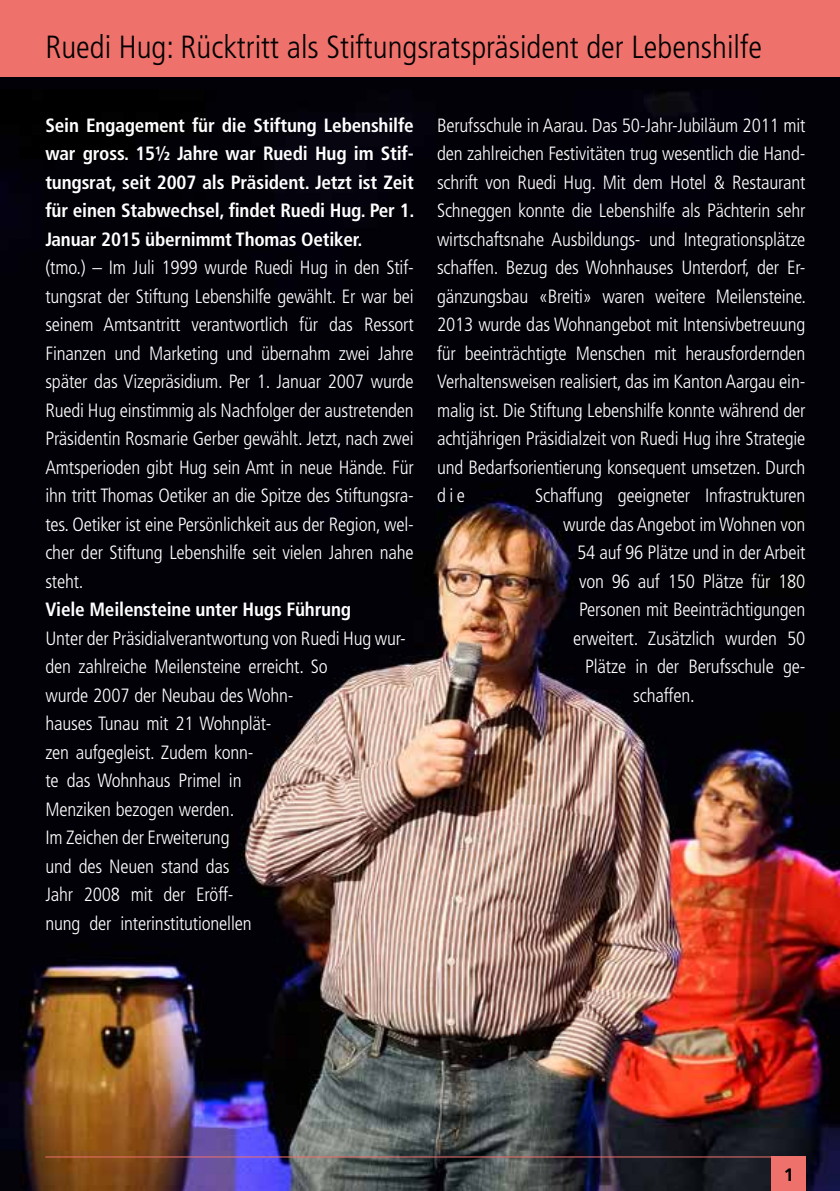
<style>
.page{position:relative;width:840px;height:1191px;background:#fff}
.page>*{position:absolute;margin:0;border:0;box-sizing:border-box;transform-origin:0 0}
.t1{font:300 condensed 32px "Frutiger LT Std";color:#000}
.t2{font:300 condensed 19.2px/28.6px "Frutiger LT Std";letter-spacing:-.01em;color:#fff;text-align:justify}
.t3{font:700 condensed 19.2px/28.4px "Frutiger LT Std";letter-spacing:-.01em;color:#fff;text-align:justify}
.t4{font:700 18px "Frutiger LT Std";color:#000}
</style>
<div class="page">
<img style="left:0;top:77px;width:839px;height:1114px">
<hr style="left:45px;top:1156px;width:760px;height:1px;background:#ee716b">
<div style="left:771px;top:1157px;width:34px;height:34px;background:#ee716b"></div>
<div style="left:0;top:0;width:839px;height:77px;background:#ee716b"></div>
<h1 class="t1" style="left:45px;top:29px;width:717px">Ruedi Hug: Rücktritt als Stiftungsratspräsident der Lebenshilfe</h1>
<p class="t3" style="left:45px;top:111px;width:370px">Sein Engagement für die Stiftung Lebenshilfe war gross. 15½ Jahre war Ruedi Hug im Stif&shy;tungsrat, seit 2007 als Präsident. Jetzt ist Zeit für einen Stabwechsel, findet Ruedi Hug. Per 1.<br>Januar 2015 übernimmt Thomas Oetiker.</p>
<p class="t2" style="left:45px;top:253px;width:370px">(tmo.) – Im Juli 1999 wurde Ruedi Hug in den Stif&shy;tungsrat der Stiftung Lebenshilfe gewählt. Er war bei seinem Amtsantritt verantwortlich für das Ressort Finanzen und Marketing und übernahm zwei Jahre später das Vizepräsidium. Per 1. Januar 2007 wurde Ruedi Hug einstimmig als Nachfolger der austretenden Präsidentin Rosmarie Gerber gewählt. Jetzt, nach zwei Amtsperioden gibt Hug sein Amt in neue Hände. Für ihn tritt Thomas Oetiker an die Spitze des Stiftungsra&shy;tes. Oetiker ist eine Persönlichkeit aus der Region, wel&shy;cher der Stiftung Lebenshilfe seit vielen Jahren nahe steht.</p>
<p class="t3" style="left:45px;top:595px;width:307px">Viele Meilensteine unter Hugs Führung</p>
<p class="t2" style="left:45px;top:624px;width:362px;text-align:left">Unter der Präsidialverantwortung von Ruedi Hug wur&shy;den zahlreiche Meilensteine erreicht. So<br>wurde 2007 der Neubau des Wohn-<br>hauses Tunau mit 21 Wohnplät-<br>zen aufgegleist. Zudem konn-<br>te das Wohnhaus Primel in<br>Menziken bezogen werden.<br>Im Zeichen der Erweiterung<br>und des Neuen stand das<br>Jahr 2008 mit der Eröff-<br>nung der interinstitutionellen</p>
<p class="t2" style="left:437px;top:111px;width:370px">Berufsschule in Aarau. Das 50-Jahr-Jubiläum 2011 mit den zahlreichen Festivitäten trug wesentlich die Hand&shy;schrift von Ruedi Hug. Mit dem Hotel &amp; Restaurant Schneggen konnte die Lebenshilfe als Pächterin sehr wirtschaftsnahe Ausbildungs- und Integrationsplätze schaffen. Bezug des Wohnhauses Unterdorf, der Er&shy;gänzungsbau «Breiti» waren weitere Meilensteine.<br>2013 wurde das Wohnangebot mit Intensivbetreuung für beeinträchtigte Menschen mit herausfordernden Verhaltensweisen realisiert, das im Kanton Aargau ein&shy;malig ist. Die Stiftung Lebenshilfe konnte während der achtjährigen Präsidialzeit von Ruedi Hug ihre Strategie und Bedarfsorientierung konsequent umsetzen. Durch die</p>
<p class="t2" style="left:535px;top:481px;width:271px">Schaffung geeigneter Infrastrukturen</p>
<p class="t2" style="left:563px;top:510px;width:244px">wurde das Angebot im Wohnen von</p>
<p class="t2" style="left:577px;top:538px;width:229px">54 auf 96 Plätze und in der Arbeit</p>
<p class="t2" style="left:579px;top:567px;width:228px">von 96 auf 150 Plätze für 180</p>
<p class="t2" style="left:579px;top:595px;width:228px">Personen mit Beeinträchtigungen</p>
<p class="t2" style="left:573px;top:624px;width:234px">erweitert. Zusätzlich wurden 50</p>
<p class="t2" style="left:585px;top:652px;width:222px">Plätze in der Berufsschule ge-</p>
<p class="t2" style="left:633px;top:681px;width:63px">schaffen.</p>
<p class="t4" style="left:783px;top:1163px;width:12px">1</p>
</div>
